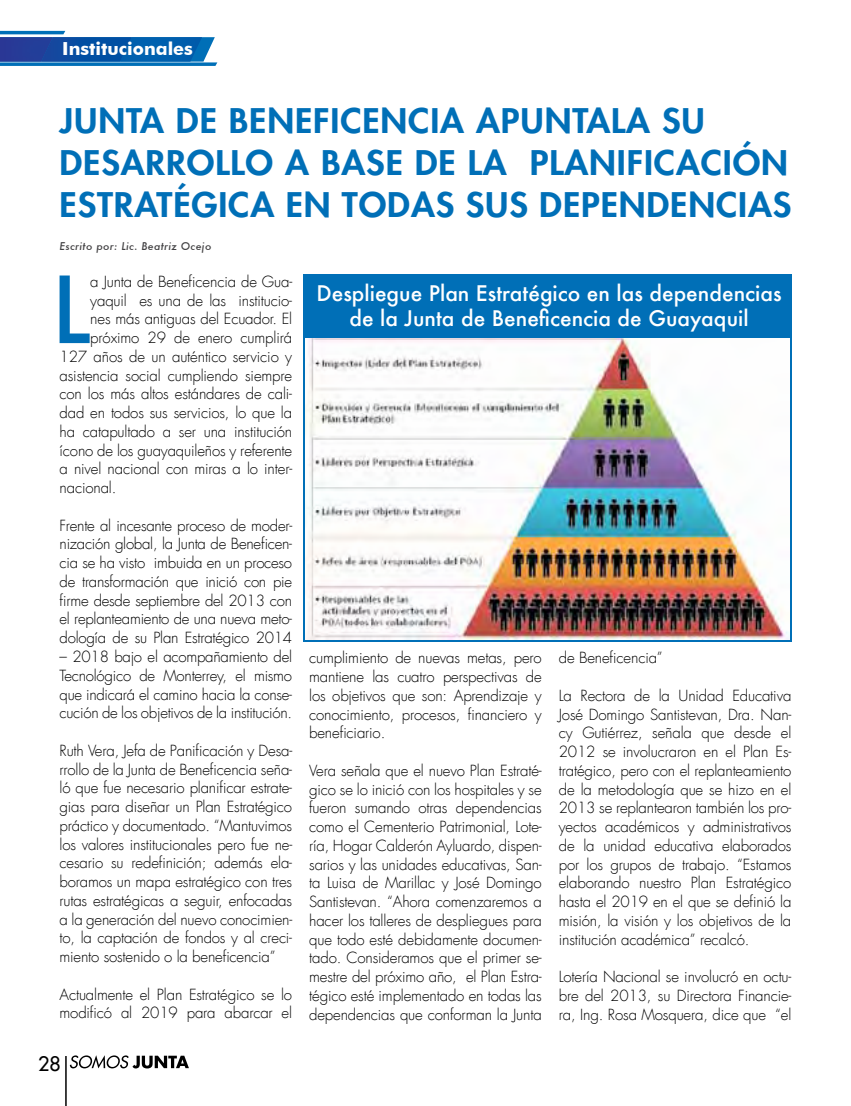
<style>
.page{position:relative;width:851px;height:1106px;background:#fff}
.page>*{position:absolute;margin:0;border:0;box-sizing:border-box;transform-origin:0 0}
.t1{font:500 89.55px "Futura";color:#006fb7}
.t2{font:800 33px/42px "Futura LT";letter-spacing:.025em;color:#006fb7;scale:1.07 1}
.t3{font:500 21px/25.5px "Futura";color:#fff;text-align:center}
.t4{font:19.5px "Futura LT";color:#000}
.t5{font:700 18px "Futura BT";color:#fff}
.t6{font:300 15px/18.8px "Futura";letter-spacing:-.01em;color:#000;text-align:justify}
.t7{font:italic 500 10.5px "Futura";letter-spacing:.03em;color:#414042}
</style>
<div class="page">
<svg style="left:0;top:31px;width:217px;height:35px"></svg>
<hr style="left:65px;top:1056px;width:2px;height:50px;background:#000">
<svg style="left:70px;top:1055px;width:119px;height:13px"></svg>
<div style="left:303px;top:274px;width:488px;height:367px;background:#006fb7"></div>
<img style="left:305px;top:339px;width:484px;height:300px">
<p class="t5" style="left:62px;top:38px;width:132px">Institucionales</p>
<h2 class="t2" style="left:60px;top:99px;width:685px">JUNTA DE BENEFICENCIA APUNTALA SU<br>DESARROLLO A BASE DE LA PLANIFICACIÓN<br>ESTRATÉGICA EN TODAS SUS DEPENDENCIAS</h2>
<p class="t7" style="left:60px;top:239px;width:153px">Escrito por: Lic. Beatriz Ocejo</p>
<h1 class="t1" style="left:51px;top:248px;width:41px">L</h1>
<p class="t6" style="left:90px;top:272px;width:203px">a Junta de Beneficencia de Gua-</p>
<p class="t6" style="left:90px;top:291px;width:203px">yaquil es una de las institucio-</p>
<p class="t6" style="left:90px;top:310px;width:203px">nes más antiguas del Ecuador. El</p>
<p class="t6" style="left:90px;top:328px;width:203px">próximo 29 de enero cumplirá</p>
<p class="t6" style="left:60px;top:347px;width:234px">127 años de un auténtico servicio y</p>
<p class="t6" style="left:60px;top:366px;width:234px">asistencia social cumpliendo siempre</p>
<p class="t6" style="left:60px;top:385px;width:234px">con los más altos estándares de cali-</p>
<p class="t6" style="left:60px;top:403px;width:234px">dad en todos sus servicios, lo que la</p>
<p class="t6" style="left:60px;top:422px;width:234px">ha catapultado a ser una institución</p>
<p class="t6" style="left:60px;top:441px;width:234px">ícono de los guayaquileños y referente</p>
<p class="t6" style="left:60px;top:460px;width:234px">a nivel nacional con miras a lo inter-</p>
<p class="t6" style="left:60px;top:478px;width:58px">nacional.</p>
<p class="t6" style="left:60px;top:516px;width:234px">Frente al incesante proceso de moder&shy;nización global, la Junta de Beneficen&shy;cia se ha visto imbuida en un proceso de transformación que inició con pie firme desde septiembre del 2013 con el replanteamiento de una nueva meto&shy;dología de su Plan Estratégico 2014</p>
<p class="t6" style="left:60px;top:647px;width:234px">– 2018 bajo el acompañamiento del Tecnológico de Monterrey, el mismo que indicará el camino hacia la conse&shy;cución de los objetivos de la institución.</p>
<p class="t6" style="left:60px;top:741px;width:234px">Ruth Vera, Jefa de Panificación y Desa&shy;rrollo de la Junta de Beneficencia seña&shy;ló que fue necesario planificar estrate&shy;gias para diseñar un Plan Estratégico práctico y documentado. “Mantuvimos los valores institucionales pero fue ne&shy;cesario su redefinición; además ela&shy;boramos un mapa estratégico con tres rutas estratégicas a seguir, enfocadas a la generación del nuevo conocimien&shy;to, la captación de fondos y al creci&shy;miento sostenido o la beneficencia”</p>
<p class="t6" style="left:60px;top:985px;width:234px">Actualmente el Plan Estratégico se lo modificó al 2019 para abarcar el</p>
<h3 class="t4" style="left:38px;top:1051px;width:24px">28</h3>
<h3 class="t3" style="left:316px;top:280px;width:466px">Despliegue Plan Estratégico en las dependencias de la Junta de Beneficencia de Guayaquil</h3>
<p class="t6" style="left:309px;top:648px;width:234px">cumplimiento de nuevas metas, pero mantiene las cuatro perspectivas de los objetivos que son: Aprendizaje y conocimiento, procesos, financiero y beneficiario.</p>
<p class="t6" style="left:309px;top:761px;width:234px">Vera señala que el nuevo Plan Estraté&shy;gico se lo inició con los hospitales y se fueron sumando otras dependencias como el Cementerio Patrimonial, Lote&shy;ría, Hogar Calderón Ayluardo, dispen&shy;sarios y las unidades educativas, San&shy;ta Luisa de Marillac y José Domingo Santistevan. “Ahora comenzaremos a hacer los talleres de despliegues para que todo esté debidamente documen&shy;tado. Consideramos que el primer se&shy;mestre del próximo año, el Plan Estra&shy;tégico esté implementado en todas las dependencias que conforman la Junta</p>
<p class="t6" style="left:558px;top:648px;width:105px">de Beneficencia”</p>
<p class="t6" style="left:558px;top:686px;width:234px">La Rectora de la Unidad Educativa José Domingo Santistevan, Dra. Nan&shy;cy Gutiérrez, señala que desde el 2012 se involucraron en el Plan Es&shy;tratégico, pero con el replanteamiento de la metodología que se hizo en el 2013 se replantearon también los pro&shy;yectos académicos y administrativos de la unidad educativa elaborados por los grupos de trabajo. “Estamos elaborando nuestro Plan Estratégico hasta el 2019 en el que se definió la misión, la visión y los objetivos de la institución académica” recalcó.</p>
<p class="t6" style="left:558px;top:967px;width:234px">Lotería Nacional se involucró en octu&shy;bre del 2013, su Directora Financie&shy;ra, Ing. Rosa Mosquera, dice que “el</p>
</div>
